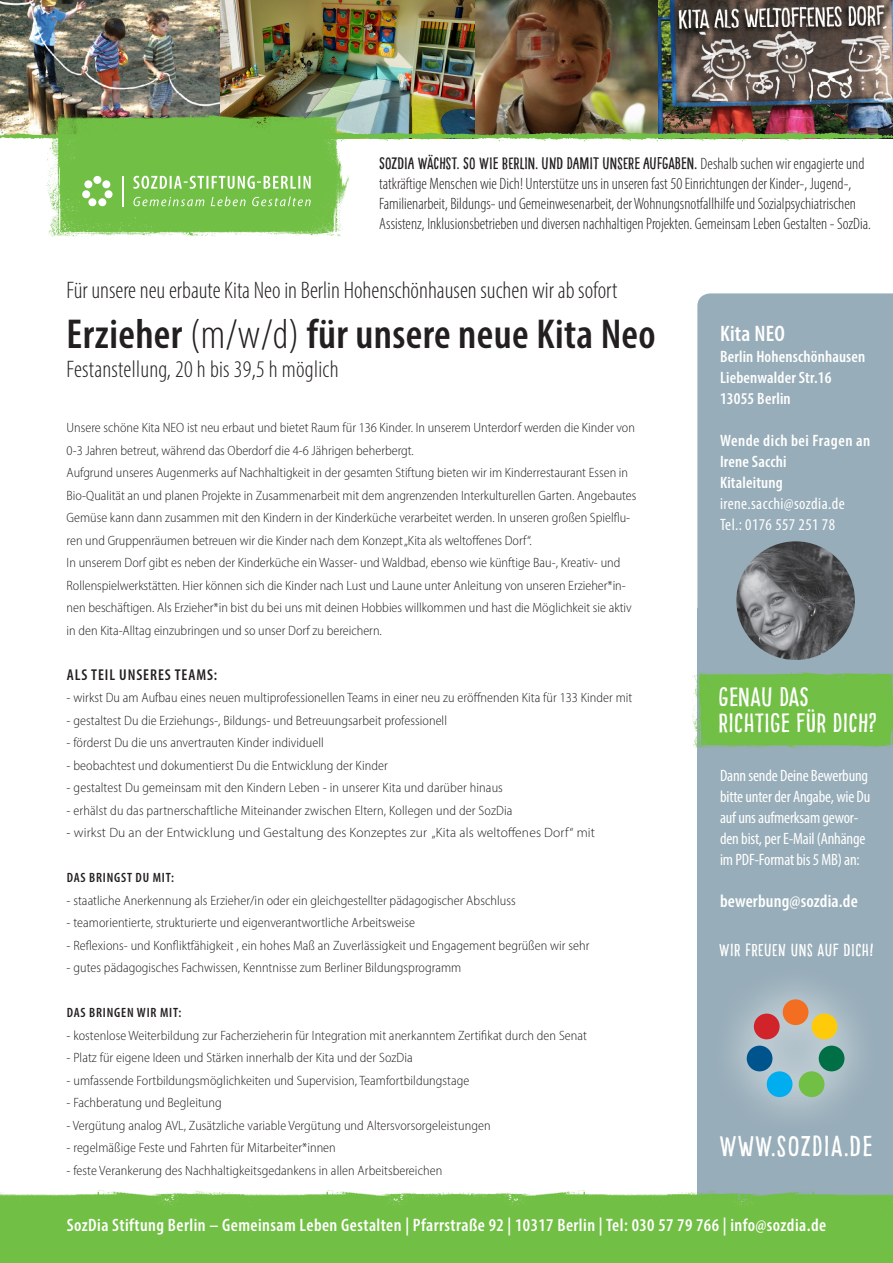
<style>
.page{position:relative;width:893px;height:1263px;background:#fff}
.page>*{position:absolute;margin:0;border:0;box-sizing:border-box;transform-origin:0 0}
.t1{font:600 condensed 42px "Myriad Pro";letter-spacing:.01em;color:#231f20}
.t2{font:28.5px "Pinto NO 01";letter-spacing:.04em;color:#fff}
.t3{font:26.25px/26.2px "Pinto NO 01";letter-spacing:.01em;color:#fff}
.t4{font:300 condensed 24px "Myriad Pro";color:#231f20}
.t5{font:600 condensed 22.5px "Myriad Pro";letter-spacing:.01em;color:#fff}
.t6{font:600 condensed 18px "Myriad Pro";letter-spacing:.025em;color:#fff}
.t7{font:17.25px "Pinto NO 01";letter-spacing:.025em;color:#fff}
.t8{font:300 condensed 16.5px/19.8px "Myriad Pro";color:#231f20}
.t9{font:condensed 16.5px/21px "Myriad Pro";letter-spacing:-.01em;color:#fff}
.t10{font:600 condensed 16.5px "Myriad Pro";letter-spacing:.01em;color:#fff}
.t11{font:condensed 16.5px "Myriad Pro";letter-spacing:.025em;color:#fff}
.t12{font:600 condensed 16.5px "Myriad Pro";letter-spacing:.03em;color:#fff}
.t13{font:600 condensed 15.75px "Myriad Pro";letter-spacing:.06em;color:#231f20}
.t14{font:300 semi-condensed 13.5px/22.5px "Myriad Pro";letter-spacing:.005em;color:#231f20}
.t15{font:300 13.5px "Myriad Pro";letter-spacing:.01em;color:#231f20}
.t16{font:600 condensed 13.5px "Myriad Pro";letter-spacing:.06em;color:#231f20}
.s1{font-family:"Pinto NO 01";font-weight:400;font-stretch:normal}
.s2{font-weight:300}
</style>
<div class="page">
<img style="left:0;top:0;width:220px;height:120px">
<div style="left:697px;top:608px;width:196px;height:592px;background:#97adb9"></div>
<img style="left:0;top:1190px;width:183px;height:73px">
<img style="left:728px;top:1190px;width:165px;height:73px">
<img style="left:183px;top:1190px;width:242px;height:73px">
<img style="left:425px;top:1190px;width:303px;height:73px">
<div style="left:697px;top:293px;width:196px;height:331px;background:#97adb9"></div>
<svg style="left:731px;top:985px;width:129px;height:130px;fill:#a7bac4"></svg>
<div style="left:799px;top:1071px;width:25px;height:26px;background:#71bf44;border-radius:50%"></div>
<div style="left:819px;top:1045px;width:25px;height:26px;background:#016f45;border-radius:50%"></div>
<div style="left:754px;top:1013px;width:26px;height:26px;background:#d1232a;border-radius:50%"></div>
<div style="left:783px;top:999px;width:25px;height:26px;background:#f36e21;border-radius:50%"></div>
<div style="left:747px;top:1045px;width:25px;height:26px;background:#00548e;border-radius:50%"></div>
<div style="left:767px;top:1071px;width:25px;height:26px;background:#00aeef;border-radius:50%"></div>
<div style="left:812px;top:1013px;width:25px;height:26px;background:#feca0a;border-radius:50%"></div>
<img style="left:691px;top:671px;width:202px;height:77px">
<img style="left:474px;top:0;width:184px;height:120px">
<img style="left:658px;top:0;width:235px;height:120px">
<img style="left:220px;top:0;width:254px;height:120px">
<img style="left:46px;top:112px;width:303px;height:125px">
<svg style="left:133px;top:176px;width:178px;height:13px"></svg>
<svg style="left:133px;top:196px;width:178px;height:10px;background:#8dcb6a"></svg>
<hr style="left:122px;top:176px;width:2px;height:30px;background:#fff">
<div style="left:98px;top:198px;width:8px;height:8px;background:#fff;border-radius:50%"></div>
<div style="left:105px;top:190px;width:8px;height:8px;background:#fff;border-radius:50%"></div>
<div style="left:84px;top:180px;width:8px;height:8px;background:#fff;border-radius:50%"></div>
<div style="left:93px;top:176px;width:8px;height:8px;background:#fff;border-radius:50%"></div>
<div style="left:82px;top:190px;width:8px;height:8px;background:#fff;border-radius:50%"></div>
<div style="left:88px;top:198px;width:8px;height:8px;background:#fff;border-radius:50%"></div>
<div style="left:102px;top:180px;width:8px;height:8px;background:#fff;border-radius:50%"></div>
<img style="left:0;top:120px;width:157px;height:39px">
<img style="left:157px;top:120px;width:244px;height:39px">
<img style="left:401px;top:120px;width:157px;height:22px">
<img style="left:558px;top:120px;width:335px;height:22px">
<img style="left:736px;top:541px;width:119px;height:119px;border-radius:59px">
<p class="t8" style="left:379px;top:154px;width:493px"><span class="s1">SOZDIA WÄCHST. SO WIE BERLIN. UND DAMIT UNSERE AUFGABEN.</span> Deshalb suchen wir engagierte und tatkräftige Menschen wie Dich! Unterstütze uns in unseren fast 50 Einrichtungen der Kinder-, Jugend-, Familienarbeit, Bildungs- und Gemeinwesenarbeit, der Wohnungsnotfallhilfe und Sozialpsychiatrischen Assistenz, Inklusionsbetrieben und diversen nachhaltigen Projekten. Gemeinsam Leben Gestalten - SozDia.</p>
<p class="t4" style="left:67px;top:276px;width:552px">Für unsere neu erbaute Kita Neo in Berlin Hohenschönhausen suchen wir ab sofort</p>
<p class="t1" style="left:67px;top:308px;width:591px">Erzieher <span class="s2">(m/w/d)</span> für unsere neue Kita Neo</p>
<p class="t4" style="left:67px;top:355px;width:273px">Festanstellung, 20 h bis 39,5 h möglich</p>
<p class="t5" style="left:720px;top:319px;width:66px">Kita NEO</p>
<p class="t10" style="left:720px;top:346px;width:147px">Berlin Hohenschönhausen</p>
<p class="t10" style="left:720px;top:367px;width:113px">Liebenwalder Str.16</p>
<p class="t10" style="left:720px;top:388px;width:72px">13055 Berlin</p>
<p class="t12" style="left:720px;top:430px;width:152px">Wende dich bei Fragen an</p>
<p class="t10" style="left:720px;top:451px;width:68px">Irene Sacchi</p>
<p class="t10" style="left:720px;top:472px;width:64px">Kitaleitung</p>
<p class="t11" style="left:720px;top:493px;width:126px">irene.sacchi@sozdia.de</p>
<p class="t11" style="left:720px;top:514px;width:117px">Tel.: 0176 557 251 78</p>
<p class="t14" style="left:67px;top:416px;width:570px">Unsere schöne Kita NEO ist neu erbaut und bietet Raum für 136 Kinder. In unserem Unterdorf werden die Kinder von<br>0-3 Jahren betreut, während das Oberdorf die 4-6 Jährigen beherbergt.</p>
<p class="t14" style="left:67px;top:461px;width:571px">Aufgrund unseres Augenmerks auf Nachhaltigkeit in der gesamten Stiftung bieten wir im Kinderrestaurant Essen in Bio-Qualität an und planen Projekte in Zusammenarbeit mit dem angrenzenden Interkulturellen Garten. Angebautes Gemüse kann dann zusammen mit den Kindern in der Kinderküche verarbeitet werden. In unseren großen Spielflu&shy;ren und Gruppenräumen betreuen wir die Kinder nach dem Konzept „Kita als weltoffenes Dorf“.</p>
<p class="t14" style="left:67px;top:551px;width:567px">In unserem Dorf gibt es neben der Kinderküche ein Wasser- und Waldbad, ebenso wie künftige Bau-, Kreativ- und Rollenspielwerkstätten. Hier können sich die Kinder nach Lust und Laune unter Anleitung von unseren Erzieher*in&shy;nen beschäftigen. Als Erzieher*in bist du bei uns mit deinen Hobbies willkommen und hast die Möglichkeit sie aktiv in den Kita-Alltag einzubringen und so unser Dorf zu bereichern.</p>
<p class="t13" style="left:67px;top:665px;width:152px">ALS TEIL UNSERES TEAMS:</p>
<p class="t14" style="left:67px;top:686px;width:567px">- wirkst Du am Aufbau eines neuen multiprofessionellen Teams in einer neu zu eröffnenden Kita für 133 Kinder mit</p>
<p class="t14" style="left:67px;top:709px;width:382px">- gestaltest Du die Erziehungs-, Bildungs- und Betreuungsarbeit professionell</p>
<p class="t14" style="left:67px;top:731px;width:259px">- förderst Du die uns anvertrauten Kinder individuell</p>
<p class="t14" style="left:67px;top:754px;width:323px">- beobachtest und dokumentierst Du die Entwicklung der Kinder</p>
<p class="t14" style="left:67px;top:776px;width:438px">- gestaltest Du gemeinsam mit den Kindern Leben - in unserer Kita und darüber hinaus</p>
<p class="t14" style="left:67px;top:799px;width:447px">- erhälst du das partnerschaftliche Miteinander zwischen Eltern, Kollegen und der SozDia</p>
<p class="t15" style="left:67px;top:825px;width:530px">- wirkst Du an der Entwicklung und Gestaltung des Konzeptes zur „Kita als weltoffenes Dorf“ mit</p>
<p class="t16" style="left:67px;top:869px;width:109px">DAS BRINGST DU MIT:</p>
<p class="t14" style="left:67px;top:889px;width:451px">- staatliche Anerkennung als Erzieher/in oder ein gleichgestellter pädagogischer Abschluss</p>
<p class="t14" style="left:67px;top:911px;width:350px">- teamorientierte, strukturierte und eigenverantwortliche Arbeitsweise</p>
<p class="t14" style="left:67px;top:934px;width:524px">- Reflexions- und Konfliktfähigkeit , ein hohes Maß an Zuverlässigkeit und Engagement begrüßen wir sehr</p>
<p class="t14" style="left:67px;top:956px;width:396px">- gutes pädagogisches Fachwissen, Kenntnisse zum Berliner Bildungsprogramm</p>
<p class="t16" style="left:67px;top:1004px;width:116px">DAS BRINGEN WIR MIT:</p>
<p class="t14" style="left:67px;top:1024px;width:522px">- kostenlose Weiterbildung zur Facherzieherin für Integration mit anerkanntem Zertifikat durch den Senat</p>
<p class="t14" style="left:67px;top:1046px;width:348px">- Platz für eigene Ideen und Stärken innerhalb der Kita und der SozDia</p>
<p class="t14" style="left:67px;top:1069px;width:404px">- umfassende Fortbildungsmöglichkeiten und Supervision, Teamfortbildungstage</p>
<p class="t14" style="left:67px;top:1091px;width:157px">- Fachberatung und Begleitung</p>
<p class="t14" style="left:67px;top:1114px;width:425px">- Vergütung analog AVL, Zusätzliche variable Vergütung und Altersvorsorgeleistungen</p>
<p class="t14" style="left:67px;top:1136px;width:271px">- regelmäßige Feste und Fahrten für Mitarbeiter*innen</p>
<p class="t14" style="left:67px;top:1159px;width:377px">- feste Verankerung des Nachhaltigkeitsgedankens in allen Arbeitsbereichen</p>
<p class="t6" style="left:67px;top:1214px;width:761px">SozDia Stiftung Berlin – Gemeinsam Leben Gestalten | Pfarrstraße 92 | 10317 Berlin | Tel: 030 57 79 766 | info@sozdia.de</p>
<p class="t3" style="left:719px;top:684px;width:159px">GENAU DAS<br>RICHTIGE FÜR DICH?</p>
<p class="t9" style="left:720px;top:765px;width:152px">Dann sende Deine Bewerbung bitte unter der Angabe, wie Du auf uns aufmerksam gewor&shy;den bist, per E-Mail (Anhänge im PDF-Format bis 5 MB) an:</p>
<p class="t6" style="left:720px;top:890px;width:139px">bewerbung@sozdia.de</p>
<p class="t7" style="left:719px;top:940px;width:156px">WIR FREUEN UNS AUF DICH!</p>
<p class="t2" style="left:719px;top:1129px;width:154px">WWW.SOZDIA.DE</p>
</div>
